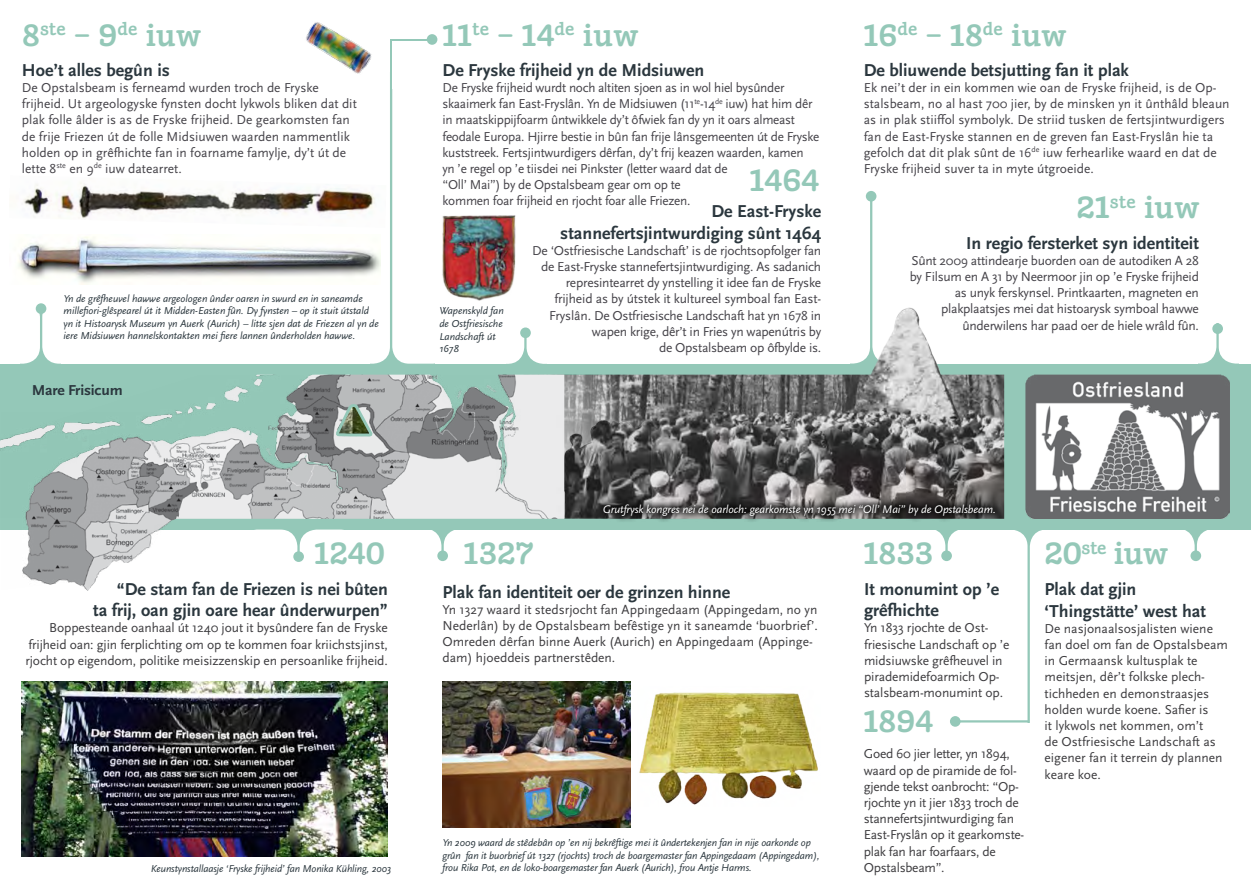
<style>
.page{position:relative;width:1251px;height:893px;background:#fff}
.page>*{position:absolute;margin:0;border:0;box-sizing:border-box;transform-origin:0 0}
.t1{font:700 31.5px "Suhmo OT";color:#94c8b8}
.t2{font:700 18px/21.6px "Scala Sans Pro";color:#2b373e}
.t3{font:700 15px "Scala Sans Pro";letter-spacing:-.01em;color:#2b373e;scale:1.04 1}
.t4{font:13.5px/16.2px "Scala Sans Pro";letter-spacing:-.02em;color:#454349;text-align:right}
.t5{font:13.5px/16.2px "Scala Sans Pro";color:#3e3d40}
.t6{font:13.5px/16.2px "Scala Sans Pro";color:#454349}
.t7{font:13.5px/16.2px "Scala Sans Pro";letter-spacing:-.02em;color:#3e3d40}
.t8{font:italic 11.55px "Scala Sans Pro";letter-spacing:-.01em;color:#fff}
.t9{font:italic 10.5px/12.6px "Scala Sans Pro";letter-spacing:-.005em;color:#2b373e}
</style>
<div class="page">
<svg style="left:870px;top:202px;width:2px;height:75px"></svg>
<div style="left:865px;top:191px;width:11px;height:11px;background:#94c8b8;border-radius:50%"></div>
<svg style="left:428px;top:529px;width:28px;height:21px"></svg>
<div style="left:443px;top:529px;width:58px;height:69px;background:#fff;border-radius:17px"></div>
<div style="left:384px;top:529px;width:57px;height:65px;background:#fff;border-radius:17px"></div>
<div style="left:437px;top:550px;width:11px;height:11px;background:#94c8b8;border-radius:50%"></div>
<svg style="left:932px;top:529px;width:28px;height:21px"></svg>
<div style="left:947px;top:529px;width:57px;height:69px;background:#fff;border-radius:17px"></div>
<div style="left:887px;top:529px;width:58px;height:65px;background:#fff;border-radius:17px"></div>
<div style="left:941px;top:550px;width:10px;height:11px;background:#94c8b8;border-radius:50%"></div>
<svg style="left:1181px;top:529px;width:15px;height:21px"></svg>
<svg style="left:1196px;top:529px;width:54px;height:32px"></svg>
<div style="left:1136px;top:529px;width:58px;height:65px;background:#fff;border-radius:17px"></div>
<div style="left:1190px;top:550px;width:10px;height:11px;background:#94c8b8;border-radius:50%"></div>
<svg style="left:1203px;top:334px;width:15px;height:30px"></svg>
<svg style="left:1218px;top:323px;width:21px;height:41px"></svg>
<div style="left:1158px;top:298px;width:58px;height:66px;background:#fff;border-radius:17px"></div>
<svg style="left:1211px;top:323px;width:11px;height:11px"></svg>
<div style="left:505px;top:329px;width:41px;height:70px;background:#94c8b8"></div>
<div style="left:526px;top:296px;width:58px;height:68px;background:#fff;border-radius:17px"></div>
<div style="left:467px;top:299px;width:57px;height:65px;background:#fff;border-radius:17px"></div>
<div style="left:520px;top:327px;width:10px;height:11px;background:#94c8b8;border-radius:50%"></div>
<svg style="left:1014px;top:529px;width:28px;height:193px"></svg>
<div style="left:969px;top:529px;width:58px;height:226px;background:#fff;border-radius:17px"></div>
<div style="left:1029px;top:529px;width:57px;height:226px;background:#fff;border-radius:17px"></div>
<div style="left:949px;top:716px;width:11px;height:11px;background:#94c8b8;border-radius:50%"></div>
<hr style="left:954px;top:720px;width:74px;height:2px;background:#94c8b8">
<div style="left:0;top:364px;width:1250px;height:165px;background:#94c8b8"></div>
<div style="left:20px;top:312px;width:41px;height:105px;background:#94c8b8"></div>
<svg style="left:20px;top:304px;width:20px;height:60px"></svg>
<div style="left:42px;top:300px;width:58px;height:64px;background:#fff;border-radius:17px"></div>
<div style="left:36px;top:303px;width:10px;height:11px;background:#94c8b8;border-radius:50%"></div>
<div style="left:279px;top:490px;width:40px;height:63px;background:#94c8b8"></div>
<div style="left:299px;top:530px;width:58px;height:68px;background:#fff;border-radius:17px"></div>
<div style="left:240px;top:530px;width:57px;height:65px;background:#fff;border-radius:17px"></div>
<div style="left:293px;top:551px;width:11px;height:11px;background:#94c8b8;border-radius:50%"></div>
<div style="left:370px;top:31px;width:64px;height:386px;background:#94c8b8"></div>
<div style="left:332px;top:42px;width:58px;height:322px;background:#fff;border-radius:17px"></div>
<div style="left:392px;top:42px;width:57px;height:322px;background:#fff;border-radius:17px"></div>
<div style="left:362px;top:23px;width:77px;height:16px;background:#fff"></div>
<div style="left:350px;top:28px;width:40px;height:44px;background:#fff"></div>
<div style="left:392px;top:41px;width:42px;height:47px;background:#fff"></div>
<div style="left:426px;top:34px;width:11px;height:11px;background:#94c8b8;border-radius:50%"></div>
<img style="left:442px;top:681px;width:188px;height:147px">
<img style="left:639px;top:692px;width:179px;height:113px">
<img style="left:442px;top:215px;width:74px;height:86px">
<img style="left:701px;top:375px;width:302px;height:144px">
<img style="left:828px;top:277px;width:171px;height:153px">
<img style="left:556px;top:374px;width:145px;height:145px">
<div style="left:595px;top:497px;width:407px;height:26px;background:#000;opacity:.9"></div>
<img style="left:306px;top:22px;width:66px;height:52px">
<img style="left:22px;top:681px;width:366px;height:176px">
<img style="left:18px;top:236px;width:362px;height:49px">
<img style="left:23px;top:182px;width:352px;height:37px">
<img style="left:175px;top:375px;width:389px;height:144px">
<img style="left:0;top:412px;width:192px;height:179px">
<svg style="left:334px;top:402px;width:38px;height:43px;background:#9da99d"></svg>
<img style="left:1025px;top:375px;width:204px;height:144px">
<h1 class="t1" style="left:22px;top:16px;width:181px">8<sup>ste</sup> – 9<sup>de</sup> iuw</h1>
<h2 class="t2" style="left:22px;top:59px;width:149px">H oe’t alles begûn is</h2>
<p class="t6" style="left:22px;top:79px;width:336px">De Opstalsbeam is ferneamd wurden troch de Fryske frijheid. Ut argeologyske fynsten docht lykwols bliken dat dit plak folle âlder is as de Fryske frijheid. De gearkomsten fan de frije Friezen út de folle Midsiuwen waarden nammentlik holden op in grêfhichte fan in foarname famylje, dy’t út de lette 8<sup>ste</sup> en 9<sup>de</sup> iuw datearret.</p>
<p class="t9" style="left:63px;top:292px;width:317px">Yn de grêfheuvel hawwe argeologen ûnder oaren in swurd en in saneamde millefiori-glêspearel út it Midden-Easten fûn. Dy fynsten – op it stuit útstald yn it Histoarysk Museum yn Auerk (Aurich) – litte sjen dat de Friezen al yn de iere Midsiuwen hannelskontakten mei fiere lannen ûnderholden hawwe.</p>
<p class="t3" style="left:32px;top:382px;width:89px">M are Frisicum</p>
<h1 class="t1" style="left:314px;top:535px;width:72px">1240</h1>
<h2 class="t2" style="left:93px;top:578px;width:296px;text-align:right">“De stam fan de Friezen is nei bûten<br>ta frij, oan gjin oare hear ûnderwurpen”</h2>
<p class="t5" style="left:25px;top:620px;width:364px;text-align:justify;text-indent:24px">Boppesteande oanhaal út 1240 jout it bysûndere fan de Fryske frijheid oan: gjin ferplichting om op te kommen foar kriichstsjinst, rjocht op eigendom, politike meisizzenskip en persoanlike frijheid.</p>
<p class="t9" style="left:151px;top:862px;width:242px">Keunstynstallaasje ‘Fryske frijheid’ fan Monika Kühling, 2003</p>
<h1 class="t1" style="left:442px;top:16px;width:198px">11<sup>te</sup> – 14<sup>de</sup> iuw</h1>
<h2 class="t2" style="left:442px;top:59px;width:263px">De Fryske frijheid yn de M idsiuwen</h2>
<p class="t4" style="left:442px;top:79px;width:378px;text-align:left">De Fryske frijheid wurdt noch altiten sjoen as in wol hiel bysûnder skaaimerk fan East-Fryslân. Yn de Midsiuwen (11<sup>te</sup>-14<sup>de</sup> iuw) hat him dêr in maatskippijfoarm ûntwikkele dy’t ôfwiek fan dy yn it oars almeast feodale Europa. Hjirre bestie in bûn fan frije lânsgemeenten út de Fryske kuststreek. Fertsjintwurdigers dêrfan, dy’t frij keazen waarden, kamen<br>yn ’e regel op ’e tiisdei nei Pinkster (letter waard dat de<br>“Oll’ Mai”) by de Opstalsbeam gear om op te<br>kommen foar frijheid en rjocht foar alle Friezen.</p>
<h1 class="t1" style="left:749px;top:162px;width:71px">1464</h1>
<h2 class="t2" style="left:560px;top:200px;width:262px;text-align:right">De East-Fryske stannefertsjintwurdiging sûnt 1464</h2>
<p class="t4" style="left:532px;top:242px;width:290px">De ‘Ostfriesische Landschaft’ is de rjochtsopfolger fan de East-Fryske stannefertsjintwurdiging. As sadanich represintearret dy ynstelling it idee fan de Fryske frijheid as by útstek it kultureel symboal fan East-Fryslân. De Ostfriesische Landschaft hat yn 1678 in wapen krige, dêr’t in Fries yn wapenútris by<br>de Opstalsbeam op ôfbylde is.</p>
<p class="t9" style="left:439px;top:304px;width:66px">Wapenskyld fan de Ostfriesische<br>Landschaft út<br>1678</p>
<h1 class="t1" style="left:863px;top:16px;width:205px">16<sup>de</sup> – 18<sup>de</sup> iuw</h1>
<h2 class="t2" style="left:863px;top:59px;width:267px">De bliuwende betsjutting fan it plak</h2>
<p class="t6" style="left:863px;top:79px;width:367px">Ek nei’t der in ein kommen wie oan de Fryske frijheid, is de Op&shy;stalsbeam, no al hast 700 jier, by de minsken yn it ûnthâld bleaun as in plak stiiffol symbolyk. De striid tusken de fertsjintwurdigers fan de East-Fryske stannen en de greven fan East-Fryslân hie ta gefolch dat dit plak sûnt de 16<sup>de</sup> iuw ferhearlike waard en dat de Fryske frijheid suver ta in myte útgroeide.</p>
<h1 class="t1" style="left:1076px;top:189px;width:125px">21<sup>ste</sup> iuw</h1>
<h2 class="t2" style="left:965px;top:232px;width:234px">I n regio fersterket syn identiteit</h2>
<p class="t4" style="left:909px;top:252px;width:290px">Sûnt 2009 attindearje buorden oan de autodiken A 28 by Filsum en A 31 by Neermoor jin op ’e Fryske frijheid as unyk ferskynsel. Printkaarten, magneten en plakplaatsjes mei dat histoarysk symboal hawwe ûnderwilens har paad oer de hiele wrâld fûn.</p>
<p class="t8" style="left:602px;top:502px;width:394px">Grutfrysk kongres nei de oarloch: gearkomste yn 1955 mei “Oll’ Mai” by de Opstalsbeam.</p>
<h1 class="t1" style="left:463px;top:535px;width:71px">1327</h1>
<h2 class="t2" style="left:442px;top:581px;width:289px">Plak fan identiteit oer de grinzen hinne</h2>
<p class="t5" style="left:442px;top:601px;width:377px">Yn 1327 waard it stedsrjocht fan Appingedaam (Appingedam, no yn Nederlân) by de Opstalsbeam befêstige yn it saneamde ‘buorbrief’.<br>Omreden dêrfan binne Auerk (Aurich) en Appingedaam (Appinge&shy;dam) hjoeddeis partnerstêden.</p>
<p class="t9" style="left:442px;top:836px;width:378px">Yn 2009 waard de stêdebân op ’en nij bekrêftige mei it ûndertekenjen fan in nije oarkonde op grûn fan it buorbrief út 1327 (rjochts) troch de boargemaster fan Appingedaam (Appingedam), frou Rika Pot, en de loko-boargemaster fan Auerk (Aurich), frou Antje Harms.</p>
<h1 class="t1" style="left:863px;top:535px;width:71px">1833</h1>
<h2 class="t2" style="left:863px;top:578px;width:137px">It monumint op ’e grêfhichte</h2>
<p class="t5" style="left:863px;top:620px;width:147px">Yn 1833 rjochte de Ost&shy;friesische Landschaft op ’e midsiuwske grêfheuvel in pirademidefoarmich Op&shy;stalsbeam-monumint op.</p>
<h1 class="t1" style="left:863px;top:702px;width:71px">1894</h1>
<p class="t7" style="left:863px;top:746px;width:162px">Goed 60 jier letter, yn 1894, waard op de piramide de fol&shy;gjende tekst oanbrocht: “Op&shy;rjochte yn it jier 1833 troch de stannefertsjintwurdiging fan<br>East-Fryslân op it gearkomste&shy;plak fan har foarfaars, de<br>Opstalsbeam”.</p>
<h1 class="t1" style="left:1044px;top:535px;width:125px">20<sup>ste</sup> iuw</h1>
<h2 class="t2" style="left:1044px;top:578px;width:163px">Plak dat gjin ‘Thingstätte’ west hat</h2>
<p class="t5" style="left:1044px;top:620px;width:185px">De nasjonaalsosjalisten wiene fan doel om fan de Opstalsbeam in Germaansk kultusplak te meitsjen, dêr’t folkske plech&shy;tichheden en demonstraasjes holden wurde koene. Safier is<br>it lykwols net kommen, om’t<br>de Ostfriesische Landschaft as eigener fan it terrein dy plannen keare koe.</p>
</div>
